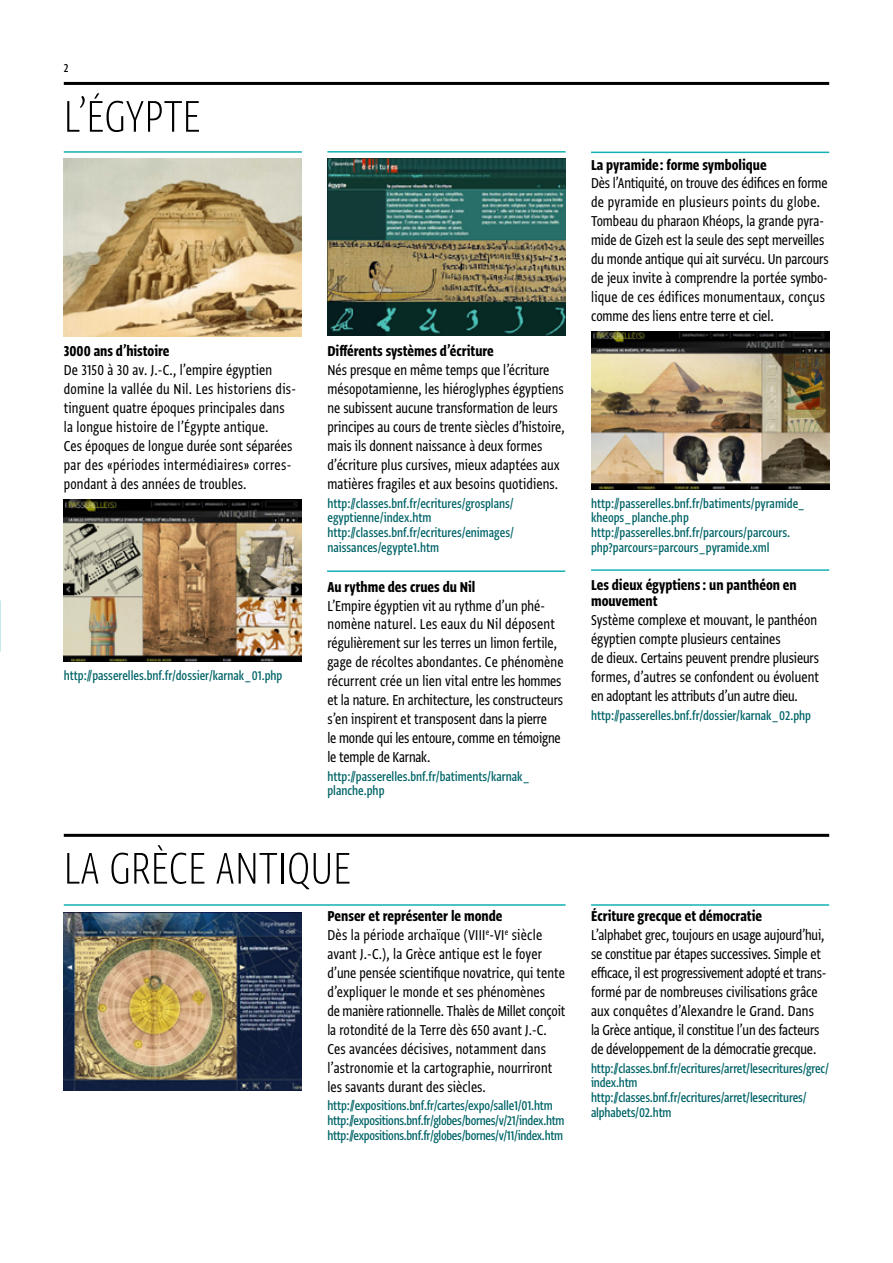
<style>
.page{position:relative;width:893px;height:1263px;background:#fff}
.page>*{position:absolute;margin:0;border:0;box-sizing:border-box;transform-origin:0 0}
.t1{font:300 expanded 52.5px "Greta Sans Cnd Std";letter-spacing:.01em;color:#000}
.t2{font:16.95px/18.9px "Greta Sans Cnd Std";color:#000}
.t3{font:16.95px/16.8px "Greta Sans Cnd Std Bld";color:#000}
.t4{font:500 15px/14.7px "Greta Sans Cnd Std";color:#006468}
.t5{font:500 15px/14.7px "Greta Sans Cnd Std";letter-spacing:-.02em;color:#006468}
.t6{font:500 13.5px "Greta Sans Cnd Std";color:#000}
</style>
<div class="page">
<hr style="left:64px;top:834px;width:765px;height:3px;background:#000">
<hr style="left:64px;top:82px;width:765px;height:3px;background:#000">
<hr style="left:64px;top:151px;width:238px;height:2px;background:#12b1b4">
<img style="left:591px;top:332px;width:238px;height:157px">
<hr style="left:327px;top:570px;width:238px;height:2px;background:#12b1b4">
<hr style="left:591px;top:569px;width:238px;height:2px;background:#12b1b4">
<hr style="left:327px;top:151px;width:239px;height:2px;background:#12b1b4">
<hr style="left:591px;top:152px;width:238px;height:1px;background:#12b1b4">
<img style="left:64px;top:158px;width:238px;height:179px">
<img style="left:327px;top:158px;width:239px;height:178px">
<img style="left:64px;top:912px;width:238px;height:178px">
<hr style="left:64px;top:904px;width:502px;height:2px;background:#12b1b4">
<hr style="left:591px;top:904px;width:238px;height:2px;background:#12b1b4">
<img style="left:64px;top:500px;width:238px;height:162px">
<p class="t6" style="left:64px;top:60px;width:6px">2</p>
<h1 class="t1" style="left:64px;top:85px;width:138px">L’ÉGYPTE</h1>
<p class="t3" style="left:64px;top:343px;width:107px">3000 ans d’histoire</p>
<p class="t2" style="left:64px;top:360px;width:234px">De 3150 à 30 av. J.-C., l’empire égyptien domine la vallée du Nil. Les historiens dis&shy;tinguent quatre époques principales dans la longue histoire de l’Égypte antique.<br>Ces époques de longue durée sont séparées par des «périodes intermédiaires» corres&shy;pondant à des années de troubles.</p>
<p class="t4" style="left:64px;top:668px;width:220px">http://passerelles.bnf.fr/dossier/karnak_01.php</p>
<p class="t3" style="left:327px;top:343px;width:168px">Différents systèmes d’écriture</p>
<p class="t2" style="left:327px;top:360px;width:239px">Nés presque en même temps que l’écriture mésopotamienne, les hiéroglyphes égyptiens ne subissent aucune transformation de leurs principes au cours de trente siècles d’histoire, mais ils donnent naissance à deux formes d’écriture plus cursives, mieux adaptées aux matières fragiles et aux besoins quotidiens.</p>
<p class="t4" style="left:327px;top:495px;width:188px">http://classes.bnf.fr/ecritures/grosplans/ egyptienne/index.htm http://classes.bnf.fr/ecritures/enimages/ naissances/egypte1.htm</p>
<p class="t3" style="left:327px;top:578px;width:150px">Au rythme des crues du Nil</p>
<p class="t2" style="left:327px;top:596px;width:238px">L’Empire égyptien vit au rythme d’un phé&shy;nomène naturel. Les eaux du Nil déposent régulièrement sur les terres un limon fertile, gage de récoltes abondantes. Ce phénomène récurrent crée un lien vital entre les hommes et la nature. En architecture, les constructeurs s’en inspirent et transposent dans la pierre<br>le monde qui les entoure, comme en témoigne le temple de Karnak.</p>
<p class="t4" style="left:327px;top:768px;width:204px">http://passerelles.bnf.fr/batiments/karnak_ planche.php</p>
<h1 class="t1" style="left:64px;top:837px;width:289px">LA GRÈCE ANTIQUE</h1>
<p class="t3" style="left:327px;top:907px;width:176px">Penser et représenter le monde</p>
<p class="t2" style="left:327px;top:925px;width:239px">Dès la période archaïque (VIII<sup>e</sup>-VI<sup>e</sup> siècle avant J.-C.), la Grèce antique est le foyer d’une pensée scientifique novatrice, qui tente d’expliquer le monde et ses phénomènes<br>de manière rationnelle. Thalès de Millet conçoit la rotondité de la Terre dès 650 avant J.-C.<br>Ces avancées décisives, notamment dans l’astronomie et la cartographie, nourriront les savants durant des siècles.</p>
<p class="t5" style="left:327px;top:1098px;width:238px">http://expositions.bnf.fr/cartes/expo/salle1/01.htm http://expositions.bnf.fr/globes/bornes/v/21/index.htm http://expositions.bnf.fr/globes/bornes/v/11/index.htm</p>
<p class="t3" style="left:591px;top:156px;width:177px">La pyramide: forme symbolique</p>
<p class="t2" style="left:591px;top:173px;width:239px">Dès l’Antiquité, on trouve des édifices en forme de pyramide en plusieurs points du globe.<br>Tombeau du pharaon Khéops, la grande pyra&shy;mide de Gizeh est la seule des sept merveilles du monde antique qui ait survécu. Un parcours de jeux invite à comprendre la portée symbo&shy;lique de ces édifices monumentaux, conçus comme des liens entre terre et ciel.</p>
<p class="t4" style="left:591px;top:495px;width:215px">http://passerelles.bnf.fr/batiments/pyramide_ kheops_planche.php http://passerelles.bnf.fr/parcours/parcours. php?parcours=parcours_pyramide.xml</p>
<p class="t3" style="left:591px;top:576px;width:207px">Les dieux égyptiens: un panthéon en mouvement</p>
<p class="t2" style="left:591px;top:610px;width:230px">Système complexe et mouvant, le panthéon égyptien compte plusieurs centaines<br>de dieux. Certains peuvent prendre plusieurs formes, d’autres se confondent ou évoluent en adoptant les attributs d’un autre dieu.</p>
<p class="t4" style="left:591px;top:707px;width:221px">http://passerelles.bnf.fr/dossier/karnak_02.php</p>
<p class="t3" style="left:591px;top:907px;width:173px">Écriture grecque et démocratie</p>
<p class="t2" style="left:591px;top:925px;width:237px">L’alphabet grec, toujours en usage aujourd’hui, se constitue par étapes successives. Simple et efficace, il est progressivement adopté et trans&shy;formé par de nombreuses civilisations grâce aux conquêtes d’Alexandre le Grand. Dans la Grèce antique, il constitue l’un des facteurs de développement de la démocratie grecque.</p>
<p class="t4" style="left:591px;top:1060px;width:239px">http://classes.bnf.fr/ecritures/arret/lesecritures/grec/ index.htm http://classes.bnf.fr/ecritures/arret/lesecritures/ alphabets/02.htm</p>
</div>
